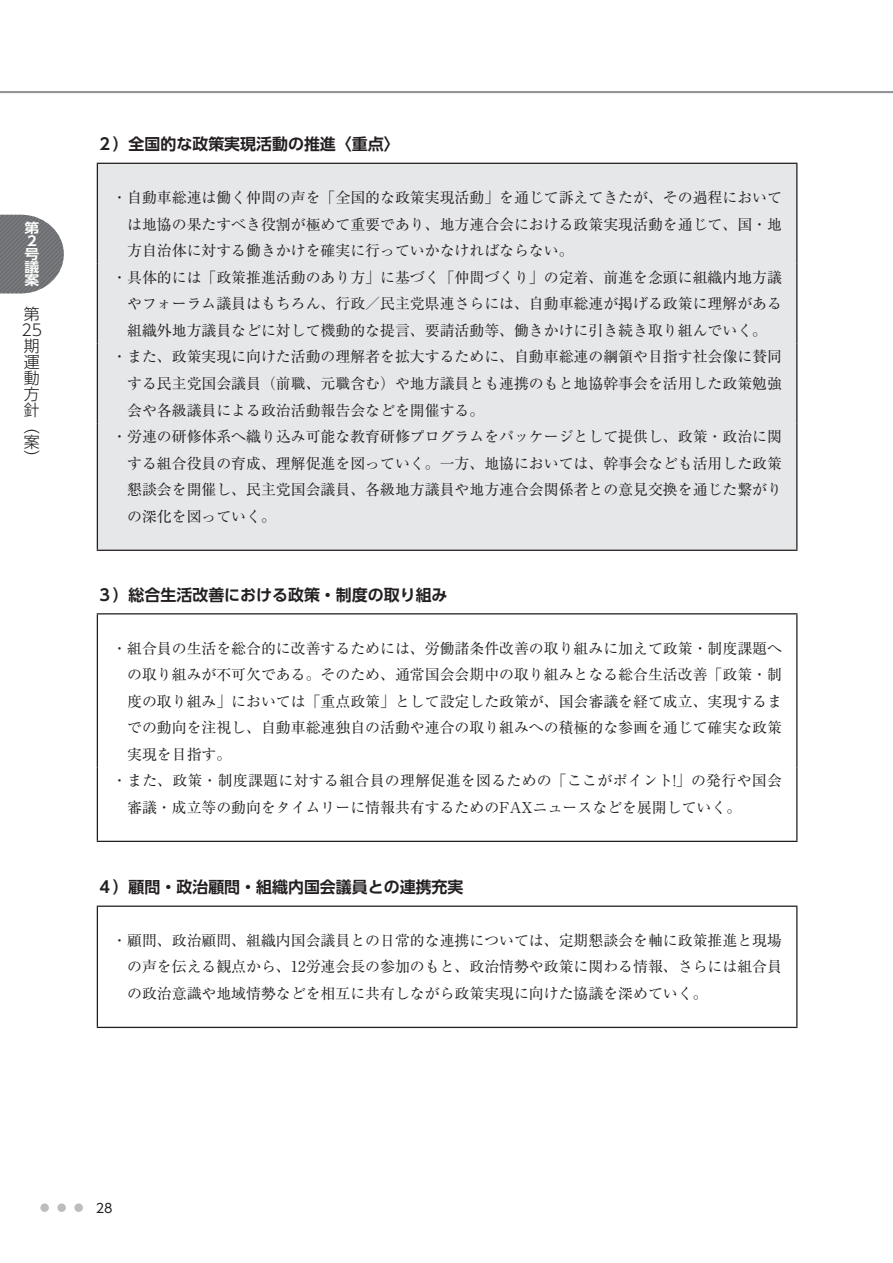
<style>
.page{position:relative;width:893px;height:1263px;background:#fff}
.page>*{position:absolute;margin:0;border:0;box-sizing:border-box;transform-origin:0 0}
.t1{font:700 15.9px "UD Shin Go Pro De";color:#231f20}
.t2{font:300 15.9px/15.9px "UD Shin Go Pro";color:#231f20}
.t3{font:14.85px/26.5px "Ryumin Pro";color:#231f20;text-align:justify}
.t4{font:14.85px "Ryumin Pro";letter-spacing:.02em;color:#231f20}
.t5{font:700 13.35px/13.2px "UD Shin Go Pro De";color:#fff;scale:1.11 1}
.t6{font:12.75px "UD Shin Go Pro";color:#231f20}
</style>
<div class="page">
<hr style="left:0;top:91px;width:893px;height:2px;background:#939598">
<div style="left:98px;top:164px;width:698px;height:386px;background:#e6e7e9"></div>
<hr style="left:97px;top:163px;width:700px;height:1px;background:#231f20">
<hr style="left:97px;top:164px;width:1px;height:100px;background:#231f20">
<hr style="left:796px;top:164px;width:1px;height:100px;background:#231f20">
<hr style="left:97px;top:264px;width:1px;height:79px;background:#231f20">
<hr style="left:796px;top:264px;width:1px;height:79px;background:#231f20">
<hr style="left:97px;top:343px;width:1px;height:80px;background:#231f20">
<hr style="left:796px;top:343px;width:1px;height:80px;background:#231f20">
<hr style="left:97px;top:423px;width:1px;height:127px;background:#231f20">
<hr style="left:796px;top:423px;width:1px;height:127px;background:#231f20">
<hr style="left:97px;top:550px;width:700px;height:1px;background:#231f20">
<hr style="left:97px;top:613px;width:700px;height:1px;background:#231f20">
<hr style="left:97px;top:614px;width:1px;height:153px;background:#231f20">
<hr style="left:796px;top:614px;width:1px;height:153px;background:#231f20">
<hr style="left:97px;top:767px;width:1px;height:74px;background:#231f20">
<hr style="left:796px;top:767px;width:1px;height:74px;background:#231f20">
<hr style="left:97px;top:841px;width:700px;height:1px;background:#231f20">
<hr style="left:97px;top:1027px;width:700px;height:1px;background:#231f20">
<hr style="left:97px;top:905px;width:700px;height:2px;background:#231f20">
<hr style="left:97px;top:907px;width:1px;height:120px;background:#231f20">
<hr style="left:796px;top:907px;width:1px;height:120px;background:#231f20">
<div style="left:74px;top:1203px;width:9px;height:9px;background:#bcbdc0;border-radius:50%"></div>
<div style="left:57px;top:1203px;width:9px;height:9px;background:#bcbdc0;border-radius:50%"></div>
<div style="left:40px;top:1203px;width:9px;height:9px;background:#bcbdc0;border-radius:50%"></div>
<svg style="left:0;top:215px;width:64px;height:78px;background:#868789"></svg>
<p class="t5" style="left:24px;top:221px;width:15px">第<br>２号議案</p>
<p class="t2" style="left:21px;top:306px;width:23px">第<br>25期運動方針（案）</p>
<p class="t1" style="left:97px;top:131px;width:304px">２）全国的な政策実現活動の推進〈重点〉</p>
<p class="t3" style="left:112px;top:183px;width:671px">・ 自動車総連は働く仲間の声を「全国的な政策実現活動」を通じて訴えてきたが、その過程において</p>
<p class="t3" style="left:127px;top:210px;width:656px">は地協の果たすべき役割が極めて重要であり、地方連合会における政策実現活動を通じて、国・地</p>
<p class="t3" style="left:127px;top:236px;width:448px">方自治体に対する働きかけを確実に行っていかなければならない。</p>
<p class="t3" style="left:112px;top:263px;width:671px">・ 具体的には「政策推進活動のあり方」に基づく「仲間づくり」の定着、前進を念頭に組織内地方議</p>
<p class="t3" style="left:127px;top:289px;width:656px">やフォーラム議員はもちろん、行政／民主党県連さらには、自動車総連が掲げる政策に理解がある</p>
<p class="t3" style="left:127px;top:316px;width:641px">組織外地方議員などに対して機動的な提言、要請活動等、働きかけに引き続き取り組んでいく。</p>
<p class="t3" style="left:112px;top:343px;width:671px">・ また、政策実現に向けた活動の理解者を拡大するために、自動車総連の綱領や目指す社会像に賛同</p>
<p class="t3" style="left:127px;top:369px;width:656px">する民主党国会議員（前職、元職含む）や地方議員とも連携のもと地協幹事会を活用した政策勉強</p>
<p class="t3" style="left:127px;top:396px;width:359px">会や各級議員による政治活動報告会などを開催する。</p>
<p class="t3" style="left:112px;top:422px;width:671px">・ 労連の研修体系へ織り込み可能な教育研修プログラムをパッケージとして提供し、政策・政治に関</p>
<p class="t3" style="left:127px;top:449px;width:656px">する組合役員の育成、理解促進を図っていく。一方、地協においては、幹事会なども活用した政策</p>
<p class="t3" style="left:127px;top:475px;width:656px">懇談会を開催し、民主党国会議員、各級地方議員や地方連合会関係者との意見交換を通じた繋がり</p>
<p class="t3" style="left:127px;top:502px;width:150px">の深化を図っていく。</p>
<p class="t1" style="left:97px;top:582px;width:352px">３）総合生活改善における政策・制度の取り組み</p>
<p class="t3" style="left:112px;top:634px;width:671px">・ 組合員の生活を総合的に改善するためには、労働諸条件改善の取り組みに加えて政策・制度課題へ</p>
<p class="t3" style="left:127px;top:660px;width:656px">の取り組みが不可欠である。そのため、通常国会会期中の取り組みとなる総合生活改善「政策・制</p>
<p class="t3" style="left:127px;top:687px;width:656px">度の取り組み」においては「重点政策」として設定した政策が、国会審議を経て成立、実現するま</p>
<p class="t3" style="left:127px;top:713px;width:656px">での動向を注視し、自動車総連独自の活動や連合の取り組みへの積極的な参画を通じて確実な政策</p>
<p class="t3" style="left:127px;top:740px;width:106px">実現を目指す。</p>
<p class="t4" style="left:112px;top:769px;width:671px">・ また、政策・制度課題に対する組合員の理解促進を図るための「ここがポイント!」の発行や国会</p>
<p class="t3" style="left:127px;top:793px;width:616px">審議・成立等の動向をタイムリーに情報共有するためのFAXニュースなどを展開していく。</p>
<p class="t1" style="left:97px;top:874px;width:368px">４）顧問・政治顧問・組織内国会議員との連携充実</p>
<p class="t3" style="left:127px;top:926px;width:656px;text-indent:-15px">・ 顧問、政治顧問、組織内国会議員との日常的な連携については、定期懇談会を軸に政策推進と現場の声を伝える観点から、12労連会長の参加のもと、政治情勢や政策に関わる情報、さらには組合員の政治意識や地域情勢などを相互に共有しながら政策実現に向けた協議を深めていく。</p>
<p class="t6" style="left:96px;top:1197px;width:18px">28</p>
</div>
